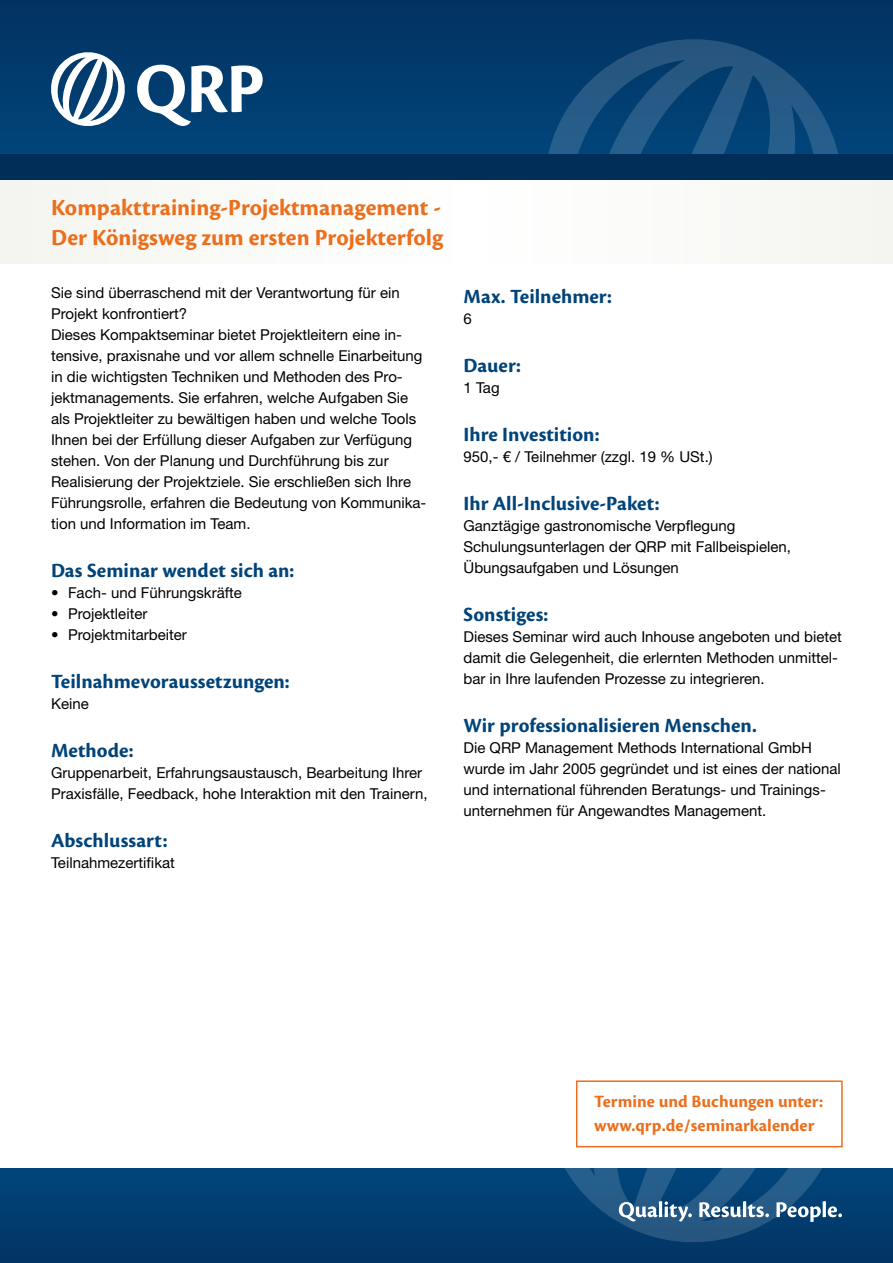
<style>
.page{position:relative;width:893px;height:1263px;background:#fff}
.page>*{position:absolute;margin:0;border:0;box-sizing:border-box;transform-origin:0 0}
.t1{font:700 24px/30px "Cronos Pro";color:#eb6f1d}
.t2{font:700 21px "Cronos Pro";color:#01447a}
.t3{font:700 18px/24px "Cronos Pro";color:#eb6f1d}
.t4{font:15px/21px "Helvetica Neue LT Std";color:#000}
</style>
<div class="page">
<div style="left:0;top:165px;width:893px;height:98px;background:#f9faf7"></div>
<div style="left:0;top:0;width:893px;height:154px;background:linear-gradient(to bottom,#023260,#01447a)"></div>
<svg style="left:543px;top:38px;width:301px;height:116px;background:#124a79"></svg>
<svg style="left:46px;top:47px;width:84px;height:84px"></svg>
<svg style="left:137px;top:65px;width:126px;height:61px"></svg>
<div style="left:0;top:1168px;width:893px;height:95px;background:#023c6e"></div>
<svg style="left:543px;top:1168px;width:301px;height:74px"></svg>
<div style="left:0;top:154px;width:893px;height:26px;background:#012d59"></div>
<div style="left:576px;top:1080px;width:267px;height:67px;border:2px solid #eb6f1d"></div>
<h1 class="t1" style="left:51px;top:193px;width:394px">Kompakttraining-Projektmanagement -<br>Der Königsweg zum ersten Projekterfolg</h1>
<p class="t4" style="left:51px;top:282px;width:377px">Sie sind überraschend mit der Verantwortung für ein Projekt konfrontiert?<br>Dieses Kompaktseminar bietet Projektleitern eine in&shy;tensive, praxisnahe und vor allem schnelle Einarbeitung in die wichtigsten Techniken und Methoden des Pro&shy;jektmanagements. Sie erfahren, welche Aufgaben Sie als Projektleiter zu bewältigen haben und welche Tools Ihnen bei der Erfüllung dieser Aufgaben zur Verfügung stehen. Von der Planung und Durchführung bis zur Realisierung der Projektziele. Sie erschließen sich Ihre Führungsrolle, erfahren die Bedeutung von Kommunika&shy;tion und Information im Team.</p>
<h2 class="t2" style="left:51px;top:558px;width:245px">Das Seminar wendet sich an:</h2>
<p class="t4" style="left:51px;top:582px;width:192px">• Fach- und Führungskräfte</p>
<p class="t4" style="left:51px;top:603px;width:98px">• Projektleiter</p>
<p class="t4" style="left:51px;top:624px;width:137px">• Projektmitarbeiter</p>
<h2 class="t2" style="left:51px;top:669px;width:240px">Teilnahmevoraussetzungen:</h2>
<p class="t4" style="left:51px;top:693px;width:39px">Keine</p>
<h2 class="t2" style="left:51px;top:738px;width:84px">Methode:</h2>
<p class="t4" style="left:51px;top:762px;width:378px">Gruppenarbeit, Erfahrungsaustausch, Bearbeitung Ihrer<br>Praxisfälle, Feedback, hohe Interaktion mit den Trainern,</p>
<h2 class="t2" style="left:51px;top:828px;width:118px">Abschlussart:</h2>
<p class="t4" style="left:51px;top:852px;width:125px">Teilnahmezertifikat</p>
<h2 class="t2" style="left:463px;top:285px;width:150px">Max. Teilnehmer:</h2>
<p class="t4" style="left:463px;top:308px;width:10px">6</p>
<h2 class="t2" style="left:463px;top:354px;width:59px">Dauer:</h2>
<p class="t4" style="left:463px;top:377px;width:38px">1 Tag</p>
<h2 class="t2" style="left:463px;top:423px;width:137px">Ihre Investition:</h2>
<p class="t4" style="left:463px;top:446px;width:251px">950,- € / Teilnehmer (zzgl. 19 % USt.)</p>
<h2 class="t2" style="left:463px;top:492px;width:198px">Ihr All-Inclusive-Paket:</h2>
<p class="t4" style="left:463px;top:515px;width:329px">Ganztägige gastronomische Verpflegung<br>Schulungsunterlagen der QRP mit Fallbeispielen,<br>Übungsaufgaben und Lösungen</p>
<h2 class="t2" style="left:463px;top:603px;width:86px">Sonstiges:</h2>
<p class="t4" style="left:463px;top:626px;width:380px">Dieses Seminar wird auch Inhouse angeboten und bietet damit die Gelegenheit, die erlernten Methoden unmittel&shy;bar in Ihre laufenden Prozesse zu integrieren.</p>
<h2 class="t2" style="left:463px;top:714px;width:295px">Wir professionalisieren Menschen.</h2>
<p class="t4" style="left:463px;top:737px;width:379px">Die QRP Management Methods International GmbH wurde im Jahr 2005 gegründet und ist eines der national und international führenden Beratungs- und Trainings&shy;unternehmen für Angewandtes Management.</p>
<p class="t3" style="left:594px;top:1090px;width:230px">Termine und Buchungen unter: www.qrp.de/seminarkalender</p>
</div>
